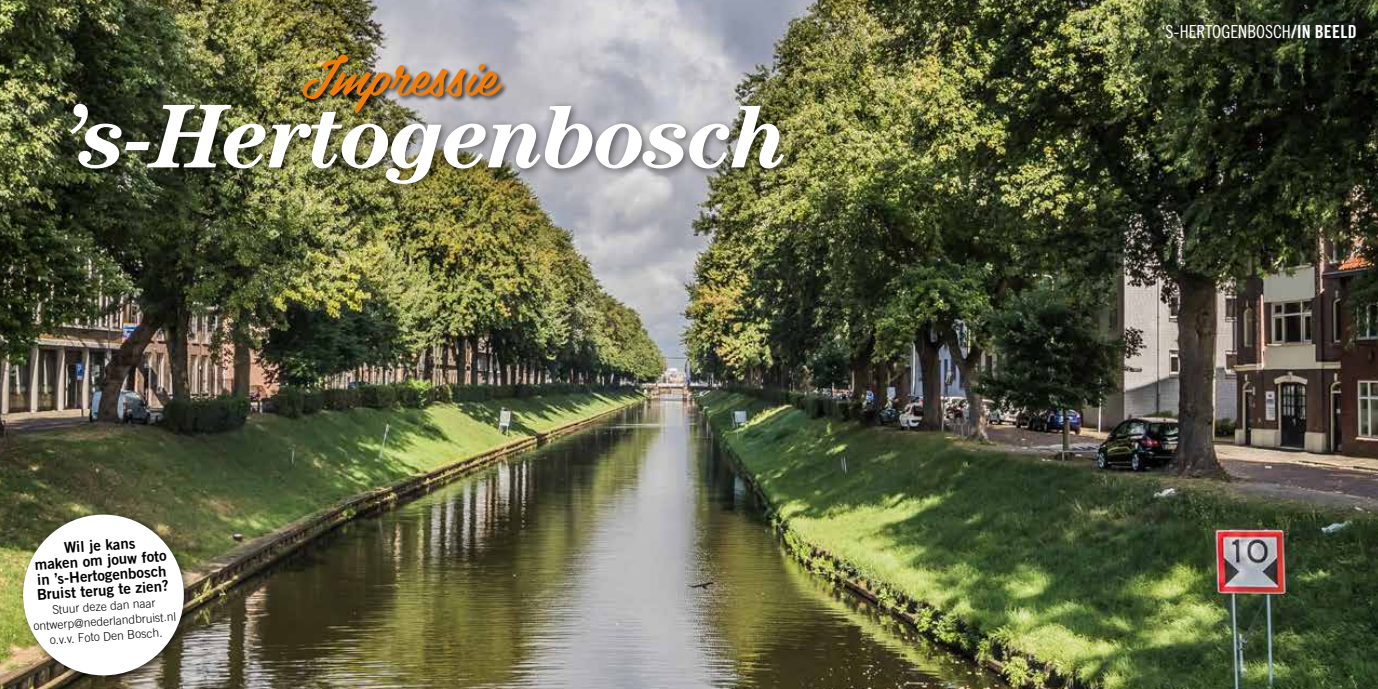
<style>
.page{position:relative;width:1378px;height:689px;background:#fff}
.page>*{position:absolute;margin:0;border:0;box-sizing:border-box;transform-origin:0 0}
.t1{font:italic 700 90.75px "Century Std";letter-spacing:-.03em;color:#fff}
.t2{font:54px "Belinda";color:#ef7d0b}
.t3{font:18px "Trade Gothic LT Std Cn 18";color:#fff}
.t4{font:15px/15px "Trade Gothic LT Std Bd 2";color:#000;text-align:center}
.t5{font:300 12px/15px "Trade Gothic LT Std";color:#000;text-align:center}
.s1{font-family:"Trade Gothic LT Std Bd Cn 20"}
</style>
<div class="page">
<img style="left:0;top:0;width:676px;height:689px">
<div style="left:66px;top:98px;width:636px;height:97px;background:#000;opacity:.55"></div>
<div style="left:301px;top:53px;width:208px;height:67px;background:#000;opacity:.75"></div>
<div style="left:18px;top:509px;width:177px;height:177px;background:#000;opacity:.55"></div>
<div style="left:23px;top:514px;width:161px;height:161px;background:#fff;border-radius:50%"></div>
<img style="left:676px;top:0;width:702px;height:689px">
<div style="left:676px;top:98px;width:118px;height:97px;background:#000;opacity:.55"></div>
<h2 class="t2" style="left:301px;top:31px;width:197px">Impressie</h2>
<h1 class="t1" style="left:63px;top:84px;width:727px">’s-Hertogenbosch</h1>
<p class="t4" style="left:33px;top:542px;width:134px;rotate:-4deg">Wil je kans<br>maken om jouw foto in ’s-Hertogenbosch<br>Bruist terug te zien?</p>
<p class="t5" style="left:32px;top:603px;width:144px;rotate:-4deg">Stuur deze dan naar ontwerp@nederlandbruist.nl o.v.v. Foto Den Bosch.</p>
<h3 class="t3" style="left:1161px;top:21px;width:197px">‘S-HERTOGENBOSCH<span class="s1">/IN BEELD</span></h3>
</div>
